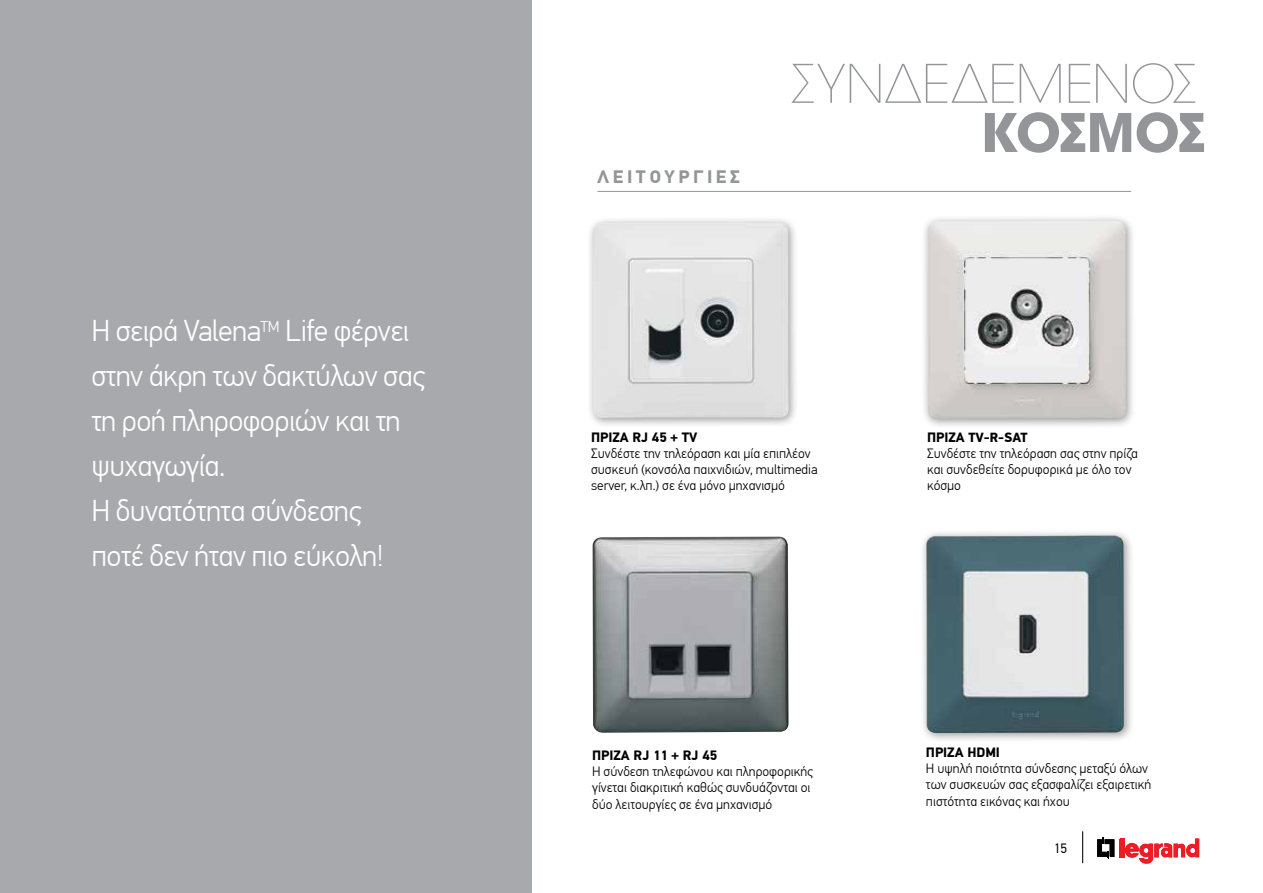
<style>
.page{position:relative;width:1263px;height:893px;background:#fff}
.page>*{position:absolute;margin:0;border:0;box-sizing:border-box;transform-origin:0 0}
.t1{font:200 52.8px "ITC Avant Garde W1 G";color:#939598}
.t2{font:700 52.8px "ITC Avant Garde W1 G";letter-spacing:-.015em;color:#939598}
.t3{font:300 30px/45px "PF Din Text Pro";letter-spacing:-.02em;color:#fff}
.t4{font:700 18px "PF Din Text Pro";letter-spacing:.205em;color:#939598}
.t5{font:300 13.5px/16.2px "PF Din Text Pro";color:#000}
.t6{font:700 13.5px "PF Din Text Pro";color:#000}
.t7{font:900 13.5px "PF Din Display Pro";color:#000}
.t8{font:13.5px "PF Din Text Pro";color:#000}
.s1{font-family:"PF Din Text Pro";font-weight:700}
</style>
<div class="page">
<hr style="left:1119px;top:839px;width:4px;height:18px;background:#ed1d24">
<hr style="left:1082px;top:831px;width:1px;height:32px;background:#000">
<img style="left:592px;top:536px;width:197px;height:197px">
<div style="left:921px;top:214px;width:215px;height:215px;background:#000;opacity:.4"></div>
<img style="left:928px;top:221px;width:198px;height:198px">
<div style="left:919px;top:529px;width:215px;height:214px;background:#000;opacity:.4"></div>
<img style="left:926px;top:535px;width:198px;height:198px">
<div style="left:1120px;top:838px;width:5px;height:19px;background:#ed1d24"></div>
<svg style="left:1097px;top:838px;width:17px;height:21px"></svg>
<svg style="left:1125px;top:838px;width:74px;height:25px"></svg>
<hr style="left:597px;top:191px;width:534px;height:1px;background:#939598">
<div style="left:0;top:0;width:531px;height:893px;background:#a7a9ac"></div>
<div style="left:586px;top:216px;width:213px;height:212px;background:#000;opacity:.4"></div>
<img style="left:593px;top:223px;width:196px;height:195px">
<h2 class="t3" style="left:91px;top:308px;width:335px">Η σειρά Valena<sup>TM</sup> Life φέρνει στην άκρη των δακτύλων σας τη ροή πληροφοριών και τη ψυχαγωγία.<br>Η δυνατότητα σύνδεσης<br>ποτέ δεν ήταν πιο εύκολη!</h2>
<h1 class="t1" style="left:791px;top:50px;width:408px">ΣΥΝΔΕΔΕΜΕΝΟΣ</h1>
<h3 class="t4" style="left:597px;top:165px;width:144px">ΛΕΙΤΟΥΡΓΙΕΣ</h3>
<p class="t6" style="left:591px;top:429px;width:108px">ΠΡΙΖΑ RJ 45 + TV</p>
<p class="t5" style="left:591px;top:445px;width:228px">Συνδέστε την τηλεόραση και μία επιπλέον συσκευή (κονσόλα παιχνιδιών, multimedia server, κ.λπ.) σε ένα μόνο μηχανισμό</p>
<p class="t6" style="left:592px;top:747px;width:127px">ΠΡΙΖΑ RJ 11 + RJ 45</p>
<p class="t5" style="left:592px;top:764px;width:222px">Η σύνδεση τηλεφώνου και πληροφορικής γίνεται διακριτική καθώς συνδυάζονται οι δύο λειτουργίες σε ένα μηχανισμό</p>
<h1 class="t2" style="left:980px;top:97px;width:226px">ΚΟΣΜΟΣ</h1>
<p class="t7" style="left:927px;top:429px;width:102px"><span class="s1">ΠΡΙΖΑ</span> TV-R-SAT</p>
<p class="t5" style="left:927px;top:445px;width:212px">Συνδέστε την τηλεόραση σας στην πρίζα και συνδεθείτε δορυφορικά με όλο τον κόσμο</p>
<p class="t6" style="left:926px;top:744px;width:75px">ΠΡΙΖΑ HDMI</p>
<p class="t5" style="left:926px;top:761px;width:227px">Η υψηλή ποιότητα σύνδεσης μεταξύ όλων των συσκευών σας εξασφαλίζει εξαιρετική πιστότητα εικόνας και ήχου</p>
<p class="t8" style="left:1054px;top:841px;width:15px">15</p>
</div>
